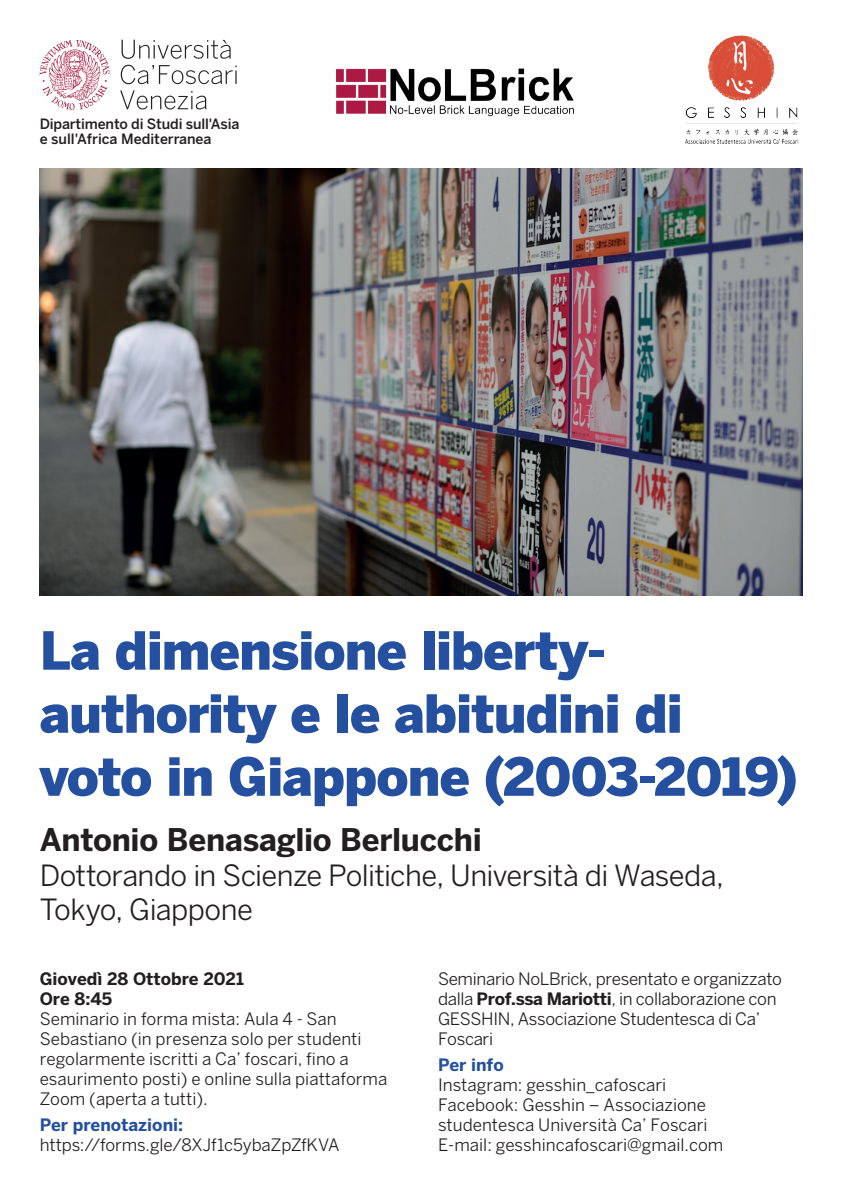
<style>
.page{position:relative;width:842px;height:1191px;background:#fff}
.page>*{position:absolute;margin:0;border:0;box-sizing:border-box;transform-origin:0 0}
.t1{font:900 52px/63px "Benton Sans";letter-spacing:-.02em;color:#254f9f}
.t2{font:700 31px "Benton Sans";letter-spacing:-.01em;color:#231f20}
.t3{font:29px/34.8px "Benton Sans";letter-spacing:-.02em;color:#231f20}
.t4{font:17px/20px "Benton Sans";color:#231f20}
.t5{font:17px/20px "Benton Sans";letter-spacing:-.02em;color:#231f20}
.t6{font:700 17px/20px "Benton Sans";color:#231f20}
.t7{font:700 17px "Benton Sans";color:#254f9f}
.t8{font:500 14.1px/14.1px "Benton Sans";letter-spacing:-.01em;color:#231f20}
.s1{font-weight:700}
</style>
<div class="page">
<img style="left:685px;top:35px;width:114px;height:109px">
<img style="left:40px;top:168px;width:763px;height:427px">
<svg style="left:120px;top:90px;width:87px;height:19px"></svg>
<svg style="left:121px;top:65px;width:116px;height:19px"></svg>
<svg style="left:122px;top:40px;width:109px;height:19px"></svg>
<svg style="left:40px;top:40px;width:70px;height:70px"></svg>
<img style="left:337px;top:68px;width:237px;height:49px">
<p class="t8" style="left:40px;top:117px;width:201px">Dipartimento di Studi sull'Asia e sull'Africa Mediterranea</p>
<h1 class="t1" style="left:40px;top:618px;width:759px">La dimensione liberty&shy;authority e le abitudini di voto in Giappone (2003-2019)</h1>
<h2 class="t2" style="left:40px;top:821px;width:444px">Antonio Benasaglio Berlucchi</h2>
<h3 class="t3" style="left:40px;top:857px;width:686px">Dottorando in Scienze Politiche, Università di Waseda,<br>Tokyo, Giappone</h3>
<p class="t6" style="left:40px;top:969px;width:206px">Giovedì 28 Ottobre 2021<br>Ore 8:45</p>
<p class="t4" style="left:40px;top:1009px;width:349px">Seminario in forma mista: Aula 4 - San Sebastiano (in presenza solo per studenti regolarmente iscritti a Ca’ foscari, fino a esaurimento posti) e online sulla piattaforma Zoom (aperta a tutti).</p>
<p class="t7" style="left:40px;top:1115px;width:145px">Per prenotazioni:</p>
<p class="t4" style="left:40px;top:1135px;width:301px">https://forms.gle/8XJf1c5ybaZpZfKVA</p>
<p class="t5" style="left:438px;top:968px;width:346px">Seminario NoLBrick, presentato e organizzato dalla <span class="s1">Prof.ssa Mariotti</span>, in collaborazione con GESSHIN, Associazione Studentesca di Ca’ Foscari</p>
<p class="t7" style="left:438px;top:1054px;width:67px">Per info</p>
<p class="t4" style="left:438px;top:1074px;width:287px">Instagram: gesshin_cafoscari Facebook: Gesshin – Associazione studentesca Università Ca’ Foscari E-mail: gesshincafoscari@gmail.com</p>
</div>
